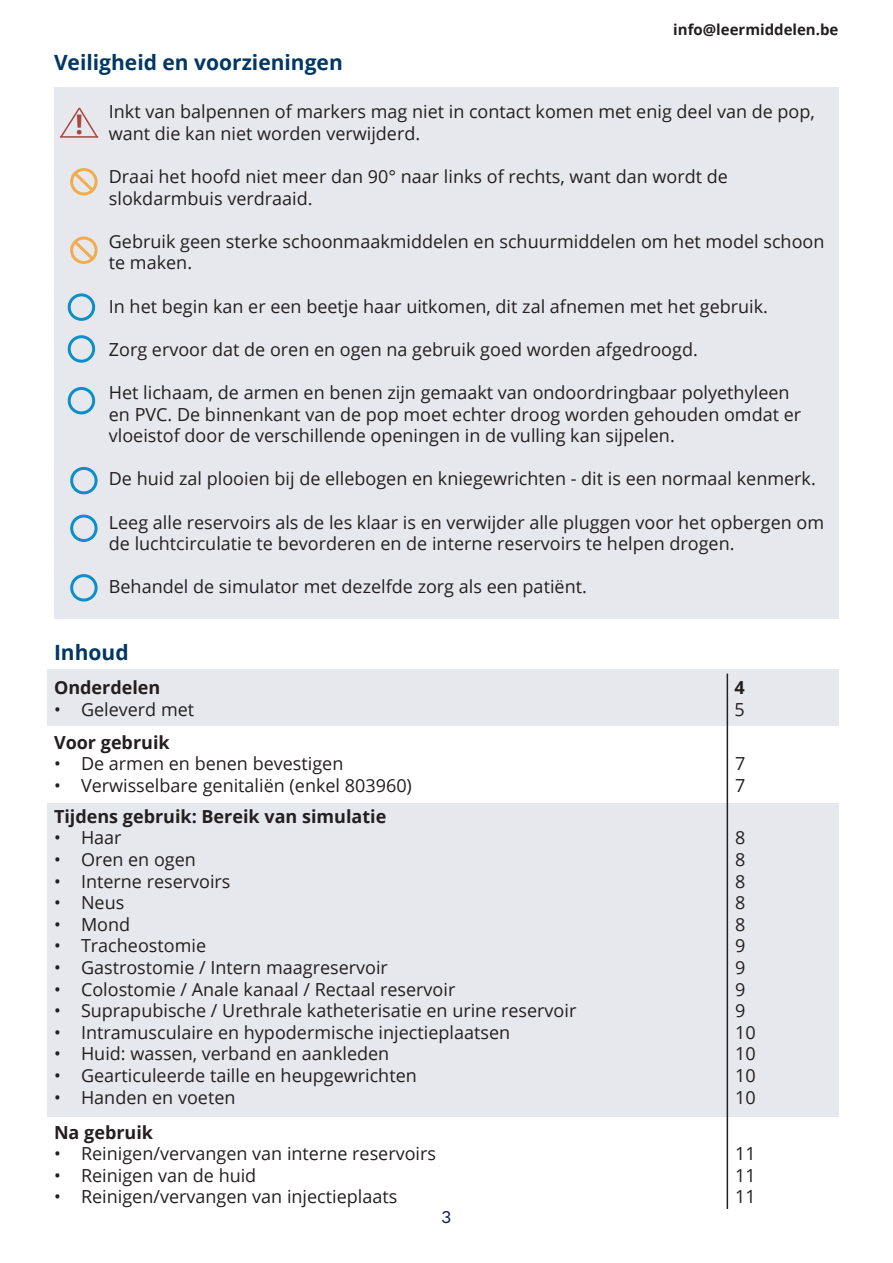
<style>
.page{position:relative;width:893px;height:1263px;background:#fff}
.page>*{position:absolute;margin:0;border:0;box-sizing:border-box;transform-origin:0 0}
.t1{font:700 27px "Open Sans";color:#a94442}
.t2{font:700 21px "Open Sans";color:#003764}
.t3{font:18px/21.6px "Open Sans";color:#231f20}
.t4{font:700 18px "Open Sans";color:#231f20}
.t5{font:18px "Work Sans";color:#181a4f}
.t6{font:700 15px "Open Sans";color:#231f20}
</style>
<div class="page">
<div style="left:48px;top:804px;width:791px;height:313px;background:#e7e8ee"></div>
<div style="left:48px;top:669px;width:791px;height:57px;background:#e7e8ee"></div>
<div style="left:54px;top:87px;width:785px;height:532px;background:#e7e8ee"></div>
<div style="left:68px;top:293px;width:27px;height:28px;border:3px solid #0c8fc6;border-radius:50%"></div>
<div style="left:68px;top:335px;width:27px;height:28px;border:3px solid #0c8fc6;border-radius:50%"></div>
<div style="left:68px;top:387px;width:27px;height:27px;border:3px solid #0c8fc6;border-radius:50%"></div>
<div style="left:70px;top:467px;width:28px;height:27px;border:3px solid #0c8fc6;border-radius:50%"></div>
<div style="left:70px;top:514px;width:28px;height:28px;border:3px solid #0c8fc6;border-radius:50%"></div>
<div style="left:70px;top:574px;width:28px;height:27px;border:3px solid #0c8fc6;border-radius:50%"></div>
<div style="left:70px;top:168px;width:28px;height:27px;border:3px solid #f0ad4e;border-radius:50%"></div>
<svg style="left:71px;top:169px;width:26px;height:26px"></svg>
<div style="left:70px;top:236px;width:28px;height:28px;border:3px solid #f0ad4e;border-radius:50%"></div>
<svg style="left:71px;top:238px;width:26px;height:25px"></svg>
<svg style="left:60px;top:107px;width:39px;height:31px"></svg>
<hr style="left:727px;top:674px;width:1px;height:535px;background:#231f20">
<p class="t6" style="left:673px;top:19px;width:167px">info@leermiddelen.be</p>
<p class="t2" style="left:54px;top:48px;width:290px">Veiligheid en voorzieningen</p>
<p class="t1" style="left:75px;top:105px;width:9px">!</p>
<p class="t3" style="left:109px;top:100px;width:708px">Inkt van balpennen of markers mag niet in contact komen met enig deel van de pop, want die kan niet worden verwijderd.</p>
<p class="t3" style="left:109px;top:165px;width:620px">Draai het hoofd niet meer dan 90° naar links of rechts, want dan wordt de slokdarmbuis verdraaid.</p>
<p class="t3" style="left:109px;top:230px;width:717px">Gebruik geen sterke schoonmaakmiddelen en schuurmiddelen om het model schoon te maken.</p>
<p class="t3" style="left:109px;top:295px;width:661px">In het begin kan er een beetje haar uitkomen, dit zal afnemen met het gebruik.</p>
<p class="t3" style="left:109px;top:338px;width:590px">Zorg ervoor dat de oren en ogen na gebruik goed worden afgedroogd.</p>
<p class="t3" style="left:109px;top:381px;width:694px">Het lichaam, de armen en benen zijn gemaakt van ondoordringbaar polyethyleen en PVC. De binnenkant van de pop moet echter droog worden gehouden omdat er vloeistof door de verschillende openingen in de vulling kan sijpelen.</p>
<p class="t3" style="left:109px;top:468px;width:708px">De huid zal plooien bij de ellebogen en kniegewrichten - dit is een normaal kenmerk.</p>
<p class="t3" style="left:109px;top:511px;width:717px">Leeg alle reservoirs als de les klaar is en verwijder alle pluggen voor het opbergen om de luchtcirculatie te bevorderen en de interne reservoirs te helpen drogen.</p>
<p class="t3" style="left:109px;top:576px;width:479px">Behandel de simulator met dezelfde zorg als een patiënt.</p>
<p class="t2" style="left:54px;top:638px;width:76px">Inhoud</p>
<p class="t4" style="left:54px;top:675px;width:108px">Onderdelen</p>
<p class="t4" style="left:734px;top:675px;width:12px">4</p>
<p class="t3" style="left:54px;top:698px;width:142px">• Geleverd met</p>
<p class="t3" style="left:734px;top:698px;width:12px">5</p>
<p class="t4" style="left:54px;top:729px;width:117px">Voor gebruik</p>
<p class="t3" style="left:54px;top:752px;width:291px">• De armen en benen bevestigen</p>
<p class="t3" style="left:735px;top:752px;width:12px">7</p>
<p class="t3" style="left:54px;top:774px;width:359px">• Verwisselbare genitaliën (enkel 803960)</p>
<p class="t3" style="left:735px;top:774px;width:12px">7</p>
<p class="t4" style="left:54px;top:803px;width:334px">Tijdens gebruik: Bereik van simulatie</p>
<p class="t3" style="left:54px;top:826px;width:69px">• Haar</p>
<p class="t3" style="left:735px;top:826px;width:12px">8</p>
<p class="t3" style="left:54px;top:848px;width:143px">• Oren en ogen</p>
<p class="t3" style="left:735px;top:848px;width:12px">8</p>
<p class="t3" style="left:54px;top:870px;width:178px">• Interne reservoirs</p>
<p class="t3" style="left:735px;top:870px;width:12px">8</p>
<p class="t3" style="left:54px;top:891px;width:72px">• Neus</p>
<p class="t3" style="left:735px;top:891px;width:12px">8</p>
<p class="t3" style="left:54px;top:913px;width:78px">• Mond</p>
<p class="t3" style="left:735px;top:913px;width:12px">8</p>
<p class="t3" style="left:54px;top:934px;width:154px">• Tracheostomie</p>
<p class="t3" style="left:735px;top:934px;width:12px">9</p>
<p class="t3" style="left:54px;top:956px;width:335px">• Gastrostomie / Intern maagreservoir</p>
<p class="t3" style="left:735px;top:956px;width:12px">9</p>
<p class="t3" style="left:54px;top:978px;width:403px">• Colostomie / Anale kanaal / Rectaal reservoir</p>
<p class="t3" style="left:735px;top:978px;width:12px">9</p>
<p class="t3" style="left:54px;top:999px;width:524px">• Suprapubische / Urethrale katheterisatie en urine reservoir</p>
<p class="t3" style="left:735px;top:999px;width:12px">9</p>
<p class="t3" style="left:54px;top:1021px;width:458px">• Intramusculaire en hypodermische injectieplaatsen</p>
<p class="t3" style="left:735px;top:1021px;width:22px">10</p>
<p class="t3" style="left:54px;top:1042px;width:337px">• Huid: wassen, verband en aankleden</p>
<p class="t3" style="left:735px;top:1042px;width:22px">10</p>
<p class="t3" style="left:54px;top:1064px;width:364px">• Gearticuleerde taille en heupgewrichten</p>
<p class="t3" style="left:735px;top:1064px;width:22px">10</p>
<p class="t3" style="left:54px;top:1086px;width:183px">• Handen en voeten</p>
<p class="t3" style="left:735px;top:1086px;width:22px">10</p>
<p class="t4" style="left:54px;top:1119px;width:101px">Na gebruik</p>
<p class="t3" style="left:54px;top:1142px;width:384px">• Reinigen/vervangen van interne reservoirs</p>
<p class="t3" style="left:735px;top:1142px;width:22px">11</p>
<p class="t3" style="left:54px;top:1164px;width:204px">• Reinigen van de huid</p>
<p class="t3" style="left:735px;top:1164px;width:22px">11</p>
<p class="t3" style="left:54px;top:1186px;width:345px">• Reinigen/vervangen van injectieplaats</p>
<p class="t3" style="left:735px;top:1186px;width:22px">11</p>
<p class="t5" style="left:441px;top:1206px;width:12px">3</p>
</div>
